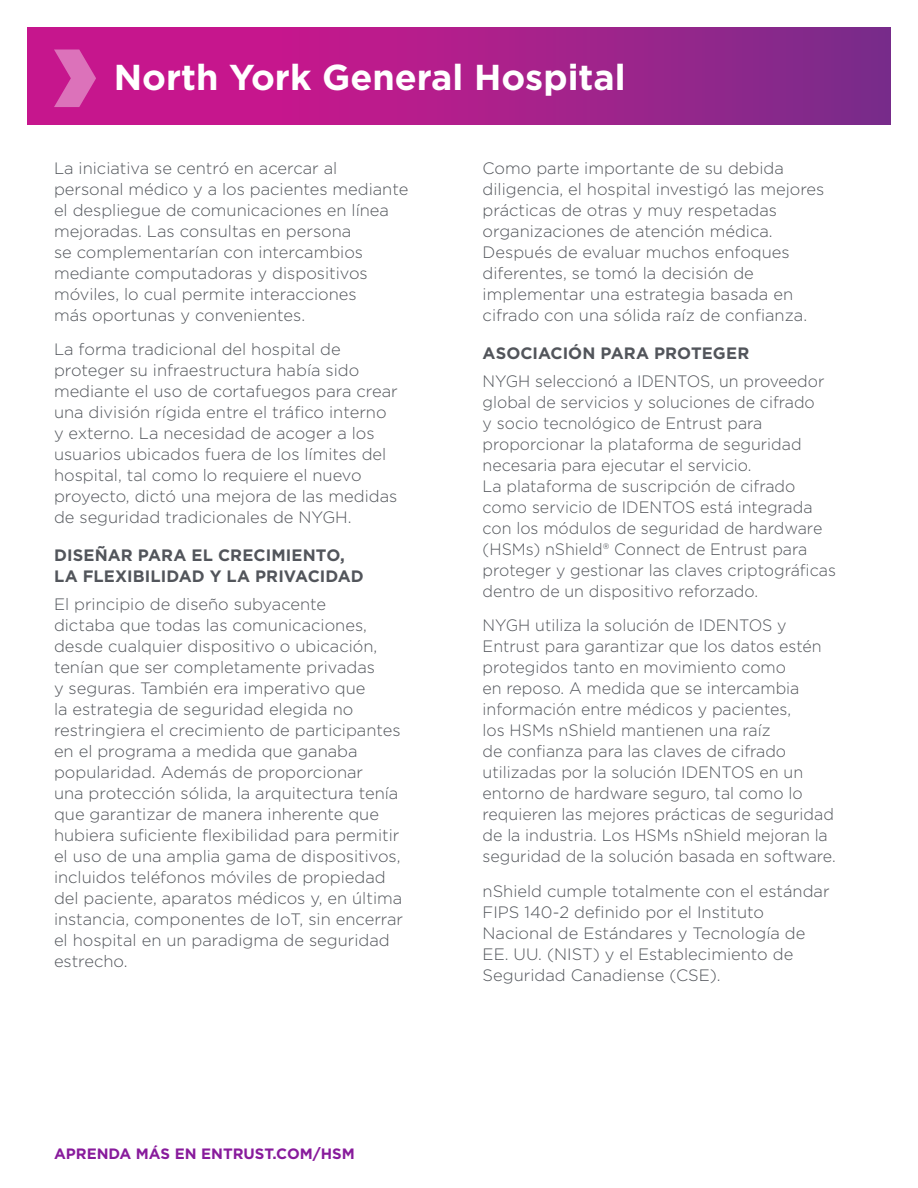
<style>
.page{position:relative;width:918px;height:1188px;background:#fff}
.page>*{position:absolute;margin:0;border:0;box-sizing:border-box;transform-origin:0 0}
.Company_Name{font:700 36px "Gotham";color:#fff}
.Body_copy{font:300 16.5px/21px "Gotham";color:#52555b}
.header_1{font:700 16.5px/21px "Gotham";letter-spacing:.005em;color:#52555b}
.CTA_URL_front{font:700 15px "Gotham";color:#881b9c}
</style>
<div class="page">
<svg style="left:27px;top:27px;width:864px;height:98px;background:#aa1f8b"></svg>
<svg style="left:54px;top:50px;width:42px;height:57px;background:#d34da8"></svg>
<p class="Company_Name" style="left:114px;top:54px;width:513px">North York General Hospital</p>
<p class="Body_copy" style="left:54px;top:157px;width:356px">La iniciativa se centró en acercar al personal médico y a los pacientes mediante el despliegue de comunicaciones en línea mejoradas. Las consultas en persona<br>se complementarían con intercambios mediante computadoras y dispositivos móviles, lo cual permite interacciones<br>más oportunas y convenientes.</p>
<p class="Body_copy" style="left:54px;top:338px;width:345px">La forma tradicional del hospital de proteger su infraestructura había sido mediante el uso de cortafuegos para crear una división rígida entre el tráfico interno y externo. La necesidad de acoger a los usuarios ubicados fuera de los límites del hospital, tal como lo requiere el nuevo proyecto, dictó una mejora de las medidas de seguridad tradicionales de NYGH.</p>
<p class="header_1" style="left:54px;top:545px;width:311px">DISEÑAR PARA EL CRECIMIENTO,<br>LA FLEXIBILIDAD Y LA PRIVACIDAD</p>
<p class="Body_copy" style="left:54px;top:593px;width:351px">El principio de diseño subyacente<br>dictaba que todas las comunicaciones, desde cualquier dispositivo o ubicación, tenían que ser completamente privadas<br>y seguras. También era imperativo que<br>la estrategia de seguridad elegida no restringiera el crecimiento de participantes en el programa a medida que ganaba popularidad. Además de proporcionar<br>una protección sólida, la arquitectura tenía que garantizar de manera inherente que hubiera suficiente flexibilidad para permitir el uso de una amplia gama de dispositivos, incluidos teléfonos móviles de propiedad del paciente, aparatos médicos y, en última instancia, componentes de IoT, sin encerrar el hospital en un paradigma de seguridad estrecho.</p>
<p class="CTA_URL_front" style="left:54px;top:1144px;width:302px">APRENDA MÁS EN ENTRUST.COM/HSM</p>
<p class="Body_copy" style="left:483px;top:157px;width:343px">Como parte importante de su debida diligencia, el hospital investigó las mejores prácticas de otras y muy respetadas organizaciones de atención médica.<br>Después de evaluar muchos enfoques diferentes, se tomó la decisión de implementar una estrategia basada en cifrado con una sólida raíz de confianza.</p>
<p class="header_1" style="left:483px;top:343px;width:268px">ASOCIACIÓN PARA PROTEGER</p>
<p class="Body_copy" style="left:483px;top:370px;width:355px">NYGH seleccionó a IDENTOS, un proveedor global de servicios y soluciones de cifrado<br>y socio tecnológico de Entrust para proporcionar la plataforma de seguridad necesaria para ejecutar el servicio.<br>La plataforma de suscripción de cifrado como servicio de IDENTOS está integrada con los módulos de seguridad de hardware (HSMs) nShield® Connect de Entrust para proteger y gestionar las claves criptográficas dentro de un dispositivo reforzado.</p>
<p class="Body_copy" style="left:483px;top:614px;width:355px">NYGH utiliza la solución de IDENTOS y Entrust para garantizar que los datos estén protegidos tanto en movimiento como<br>en reposo. A medida que se intercambia información entre médicos y pacientes,<br>los HSMs nShield mantienen una raíz<br>de confianza para las claves de cifrado utilizadas por la solución IDENTOS en un entorno de hardware seguro, tal como lo requieren las mejores prácticas de seguridad de la industria. Los HSMs nShield mejoran la seguridad de la solución basada en software.</p>
<p class="Body_copy" style="left:483px;top:880px;width:349px">nShield cumple totalmente con el estándar FIPS 140-2 definido por el Instituto Nacional de Estándares y Tecnología de EE. UU. (NIST) y el Establecimiento de Seguridad Canadiense (CSE).</p>
</div>
